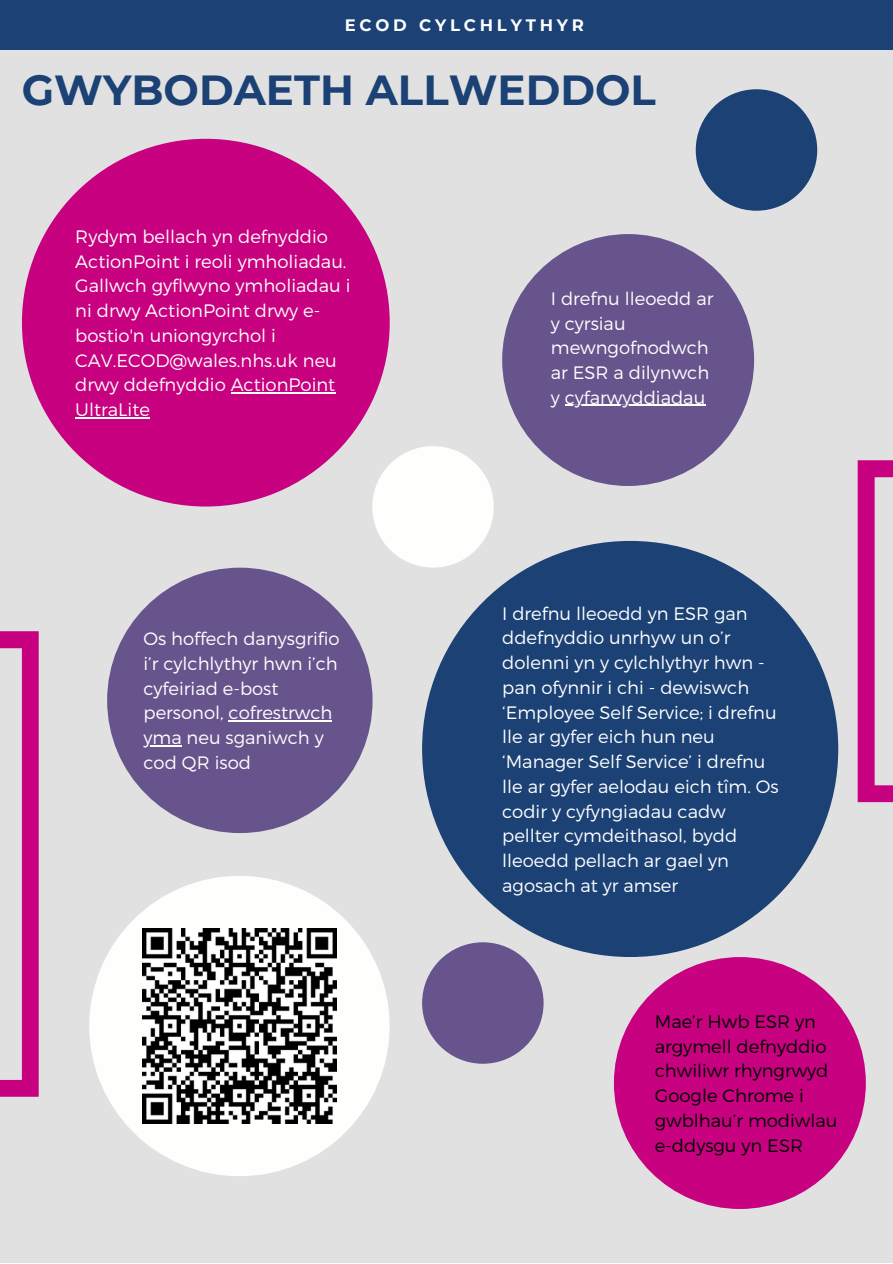
<style>
.page{position:relative;width:893px;height:1264px;background:#fff}
.page>*{position:absolute;margin:0;border:0;box-sizing:border-box;transform-origin:0 0}
.t1{font:700 42px "Montserrat";color:#1b4175}
.t2{font:300 18px/24.8px "Montserrat";color:#fff}
.t3{font:300 18px/24.8px "Montserrat";color:#fefefd}
.t4{font:300 18px/24.8px "Montserrat";color:#000}
.t5{font:700 16.5px "Montserrat";letter-spacing:.23em;color:#fff}
</style>
<div class="page">
<div style="left:0;top:0;width:892px;height:1262px;background:#e1e1e1"></div>
<svg style="left:857px;top:460px;width:35px;height:342px"></svg>
<svg style="left:0;top:631px;width:39px;height:465px"></svg>
<div style="left:0;top:0;width:892px;height:49px;background:#1b4175"></div>
<div style="left:22px;top:139px;width:367px;height:367px;background:#c7017f;border-radius:50%"></div>
<div style="left:502px;top:234px;width:252px;height:252px;background:#68548d;border-radius:50%"></div>
<div style="left:107px;top:567px;width:265px;height:266px;background:#68548d;border-radius:50%"></div>
<div style="left:422px;top:541px;width:416px;height:416px;background:#1b4175;border-radius:50%"></div>
<div style="left:89px;top:875px;width:300px;height:301px;background:#fefefd;border-radius:50%"></div>
<div style="left:695px;top:89px;width:122px;height:122px;background:#1b4175;border-radius:50%"></div>
<div style="left:372px;top:446px;width:121px;height:121px;background:#fefefd;border-radius:50%"></div>
<div style="left:422px;top:942px;width:121px;height:121px;background:#68548d;border-radius:50%"></div>
<div style="left:614px;top:957px;width:251px;height:251px;background:#c7017f;border-radius:50%"></div>
<hr style="left:228px;top:720px;width:104px;height:1px;background:#fff">
<hr style="left:143px;top:745px;width:39px;height:1px;background:#fff">
<hr style="left:564px;top:405px;width:141px;height:1px;background:#fff">
<hr style="left:231px;top:392px;width:104px;height:2px;background:#fefefd">
<hr style="left:75px;top:417px;width:75px;height:1px;background:#fefefd">
<img style="left:142px;top:928px;width:195px;height:195px">
<p class="t5" style="left:345px;top:15px;width:241px">ECOD CYLCHLYTHYR</p>
<h1 class="t1" style="left:22px;top:64px;width:635px">GWYBODAETH ALLWEDDOL</h1>
<p class="t3" style="left:75px;top:223px;width:277px">Rydym bellach yn defnyddio<br>ActionPoint i reoli ymholiadau.<br>Gallwch gyflwyno ymholiadau i ni drwy ActionPoint drwy e&shy;bostio'n uniongyrchol i<br>CAV.ECOD@wales.nhs.uk neu drwy ddefnyddio ActionPoint<br>UltraLite</p>
<p class="t2" style="left:143px;top:625px;width:198px">Os hoffech danysgrifio i’r cylchlythyr hwn i’ch cyfeiriad e-bost personol, cofrestrwch yma neu sganiwch y cod QR isod</p>
<p class="t2" style="left:551px;top:285px;width:164px">I drefnu lleoedd ar y cyrsiau mewngofnodwch ar ESR a dilynwch y cyfarwyddiadau</p>
<p class="t2" style="left:502px;top:600px;width:278px">I drefnu lleoedd yn ESR gan ddefnyddio unrhyw un o’r dolenni yn y cylchlythyr hwn - pan ofynnir i chi - dewiswch ‘Employee Self Service; i drefnu lle ar gyfer eich hun neu ‘Manager Self Service’ i drefnu lle ar gyfer aelodau eich tîm. Os codir y cyfyngiadau cadw pellter cymdeithasol, bydd lleoedd pellach ar gael yn agosach at yr amser</p>
<p class="t4" style="left:654px;top:1008px;width:184px">Mae’r Hwb ESR yn argymell defnyddio chwiliwr rhyngrwyd<br>Google Chrome i gwblhau’r modiwlau e-ddysgu yn ESR</p>
</div>
